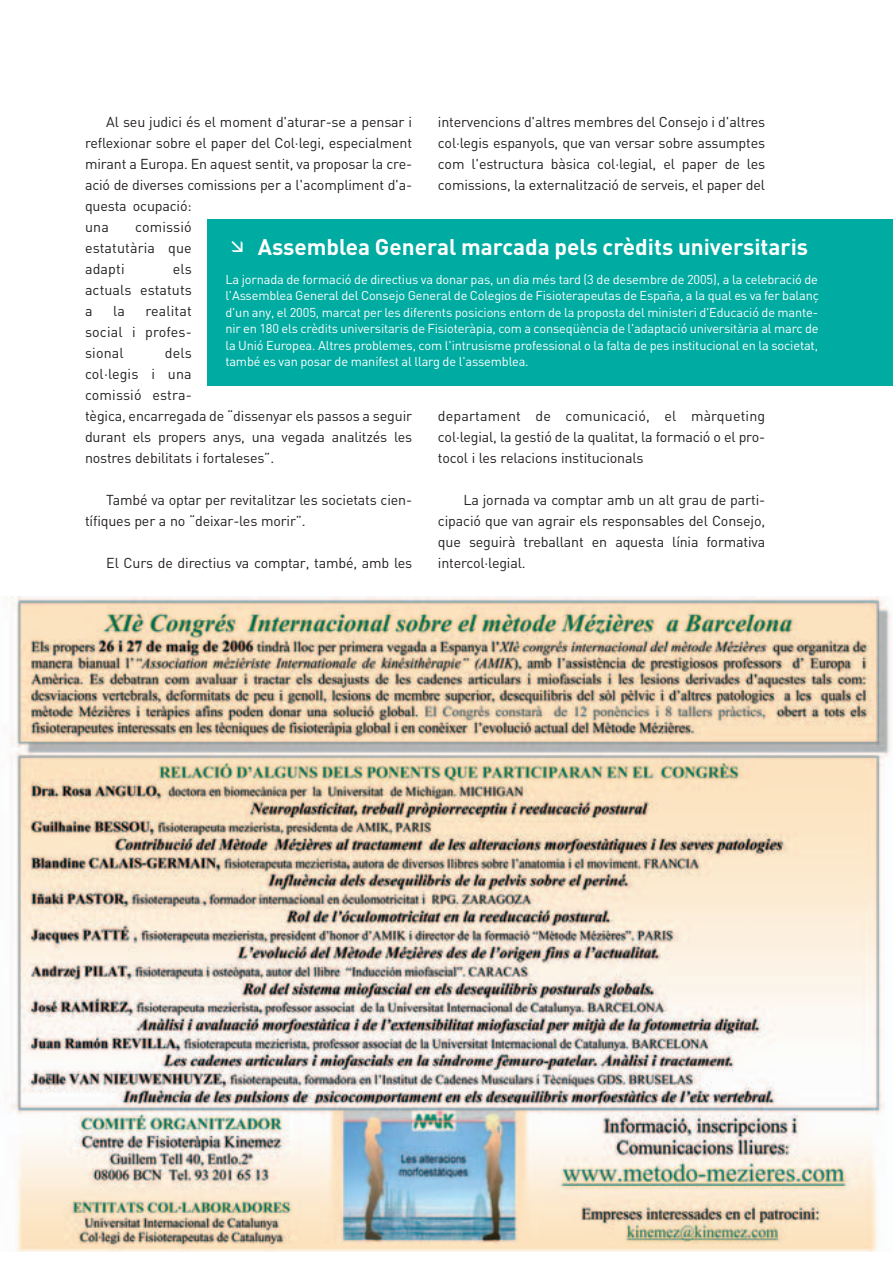
<style>
.page{position:relative;width:893px;height:1263px;background:#fff}
.page>*{position:absolute;margin:0;border:0;box-sizing:border-box;transform-origin:0 0}
.t1{font:700 22.5px "DIN";color:#fff}
.t2{font:14.25px/21px "DIN";letter-spacing:-.01em;color:#231f20;text-align:justify}
.t3{font:12.75px/16.5px "DIN";letter-spacing:-.01em;color:#fff;text-align:justify}
</style>
<div class="page">
<img style="left:5px;top:597px;width:886px;height:655px">
<div style="left:207px;top:219px;width:686px;height:167px;background:#00aca2"></div>
<p class="t2" style="left:85px;top:112px;width:329px;text-align:left;text-indent:21px">Al seu judici és el moment d'aturar-se a pensar i reflexionar sobre el paper del Col·legi, especialment mirant a Europa. En aquest sentit, va proposar la cre&shy;ació de diverses comissions per a l'acompliment d'a&shy;questa ocupació:<br>una</p>
<p class="t2" style="left:438px;top:112px;width:329px">intervencions d'altres membres del Consejo i d'altres col·legis espanyols, que van versar sobre assumptes com l'estructura bàsica col·legial, el paper de les comissions, la externalització de serveis, el paper del</p>
<p class="t2" style="left:85px;top:217px;width:108px;text-indent:50px">comissió estatutària que adapti</p>
<h1 class="t1" style="left:258px;top:234px;width:552px">Assemblea General marcada pels crèdits universitaris</h1>
<p class="t2" style="left:85px;top:259px;width:108px;text-indent:88px">els actuals estatuts a</p>
<p class="t3" style="left:225px;top:271px;width:595px">La jornada de formació de directius va donar pas, un dia més tard (3 de desembre de 2005), a la celebració de l'Assemblea General del Consejo General de Colegios de Fisioterapeutas de España, a la qual es va fer balanç d'un any, el 2005, marcat per les diferents posicions entorn de la proposta del ministeri d'Educació de mante&shy;nir en 180 els crèdits universitaris de Fisioteràpia, com a conseqüència de l'adaptació universitària al marc de la Unió Europea. Altres problemes, com l'intrusisme professional o la falta de pes institucional en la societat, també es van posar de manifest al llarg de l'assemblea.</p>
<p class="t2" style="left:85px;top:301px;width:108px;text-indent:60px">realitat social i profes&shy;sional</p>
<p class="t2" style="left:113px;top:301px;width:13px">la</p>
<p class="t2" style="left:85px;top:343px;width:329px;text-align:left;text-indent:80px">dels<br>col·legis i una<br>comissió estra-<br>tègica, encarregada de “dissenyar els passos a seguir durant els propers anys, una vegada analitzés les nostres debilitats i fortaleses”.</p>
<p class="t2" style="left:85px;top:490px;width:329px;text-indent:21px">També va optar per revitalitzar les societats cien&shy;tífiques per a no “deixar-les morir”.</p>
<p class="t2" style="left:106px;top:553px;width:307px">El Curs de directius va comptar, també, amb les</p>
<p class="t2" style="left:438px;top:406px;width:329px">departament de comunicació, el màrqueting col·legial, la gestió de la qualitat, la formació o el pro&shy;tocol i les relacions institucionals</p>
<p class="t2" style="left:438px;top:490px;width:329px;text-indent:25px">La jornada va comptar amb un alt grau de parti&shy;cipació que van agrair els responsables del Consejo, que seguirà treballant en aquesta línia formativa intercol·legial.</p>
</div>
